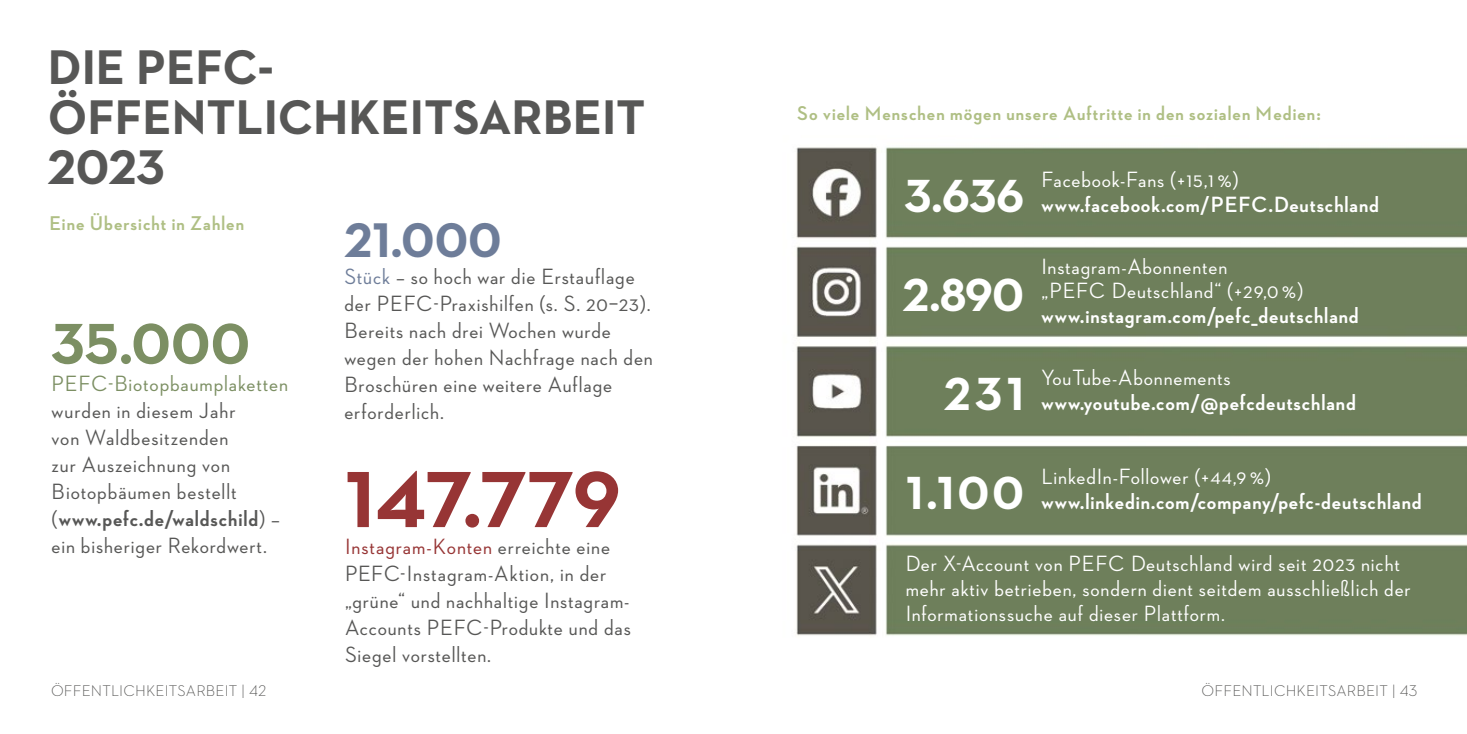
<style>
.page{position:relative;width:1467px;height:734px;background:#fff}
.page>*{position:absolute;margin:0;border:0;box-sizing:border-box;transform-origin:0 0}
.t1{font:700 81px "Neutraface 2 Text";letter-spacing:-.01em;color:#973535}
.t2{font:700 58.5px "Neutraface 2 Text";color:#7c8f63}
.t3{font:700 49.5px/49.5px "Neutraface 2 Text";color:#575756}
.t4{font:700 49.5px "Neutraface 2 Text";color:#6e7d99}
.t5{font:700 47.25px/99px "Neutraface 2 Text";letter-spacing:.06em;color:#fff;text-align:right}
.t6{font:700 47.25px "Neutraface 2 Text";letter-spacing:.025em;color:#fff}
.t7{font:500 22.5px/27px "Neutraface 2 Display";letter-spacing:.04em;color:#575756}
.t8{font:500 22.5px/24.8px "Neutraface 2 Display";letter-spacing:.04em;color:#fff}
.t9{font:700 22.5px "Neutraface 2 Display";letter-spacing:.04em;color:#fff}
.t10{font:500 22.5px "Neutraface 2 Display";letter-spacing:.04em;color:#7c8f63}
.t11{font:700 20.25px "Neutraface 2 Display";letter-spacing:.05em;color:#afbf84}
.t12{font:300 15.75px "Neutraface 2 Text";letter-spacing:.01em;color:#575756}
.s1{color:#6e7d99}
.s2{font-weight:700}
.s3{color:#973535}
</style>
<div class="page">
<img style="left:796px;top:147px;width:671px;height:489px">
<h3 class="t3" style="left:48px;top:42px;width:599px">DIE PEFC-<br>ÖFFENTLICHKEITSARBEIT<br>2023</h3>
<p class="t11" style="left:49px;top:212px;width:196px">Eine Übersicht in Zahlen</p>
<h3 class="t4" style="left:344px;top:208px;width:159px">21.000</h3>
<p class="t7" style="left:344px;top:263px;width:310px"><span class="s1">Stück</span> – so hoch war die Erstauflage der PEFC-Praxishilfen (s. S. 20–23).<br>Bereits nach drei Wochen wurde wegen der hohen Nachfrage nach den<br>Broschüren eine weitere Auflage erforderlich.</p>
<h2 class="t2" style="left:52px;top:306px;width:200px">35.000</h2>
<p class="t10" style="left:52px;top:371px;width:238px">PEFC-Biotopbaumplaketten</p>
<p class="t7" style="left:52px;top:396px;width:230px">wurden in diesem Jahr<br>von Waldbesitzenden<br>zur Auszeichnung von<br>Biotopbäumen bestellt (<span class="s2">www.pefc.de/waldschild</span>) – ein bisheriger Rekordwert.</p>
<h1 class="t1" style="left:345px;top:447px;width:277px">147.779</h1>
<p class="t7" style="left:345px;top:533px;width:287px"><span class="s3">Instagram-Konten</span> erreichte eine<br>PEFC-Instagram-Aktion, in der „grüne“ und nachhaltige Instagram-<br>Accounts PEFC-Produkte und das<br>Siegel vorstellten.</p>
<p class="t12" style="left:51px;top:680px;width:217px">ÖFFENTLICHKEITSARBEIT | 42</p>
<p class="t11" style="left:797px;top:102px;width:525px">So viele Menschen mögen unsere Auftritte in den sozialen Medien:</p>
<h3 class="t6" style="left:905px;top:166px;width:121px">3.636</h3>
<p class="t8" style="left:1041px;top:167px;width:199px">Facebook-Fans (+15,1 %)</p>
<p class="t9" style="left:1041px;top:191px;width:339px">www.facebook.com/PEFC.Deutschland</p>
<h3 class="t5" style="left:903px;top:245px;width:123px">2.890<br>231<br>1.100</h3>
<p class="t8" style="left:1041px;top:254px;width:263px">Instagram-Abonnenten<br>„PEFC Deutschland“ (+29,0 %)</p>
<p class="t9" style="left:1041px;top:303px;width:319px">www.instagram.com/pefc_deutschland</p>
<p class="t8" style="left:1041px;top:365px;width:191px">YouTube-Abonnements</p>
<p class="t9" style="left:1041px;top:389px;width:316px">www.youtube.com/@pefcdeutschland</p>
<p class="t8" style="left:1041px;top:464px;width:231px">LinkedIn-Follower (+44,9 %)</p>
<p class="t9" style="left:1041px;top:488px;width:382px">www.linkedin.com/company/pefc-deutschland</p>
<p class="t8" style="left:906px;top:551px;width:507px">Der X-Account von PEFC Deutschland wird seit 2023 nicht mehr aktiv betrieben, sondern dient seitdem ausschließlich der<br>Informationssuche auf dieser Plattform.</p>
<p class="t12" style="left:1202px;top:680px;width:217px">ÖFFENTLICHKEITSARBEIT | 43</p>
</div>
